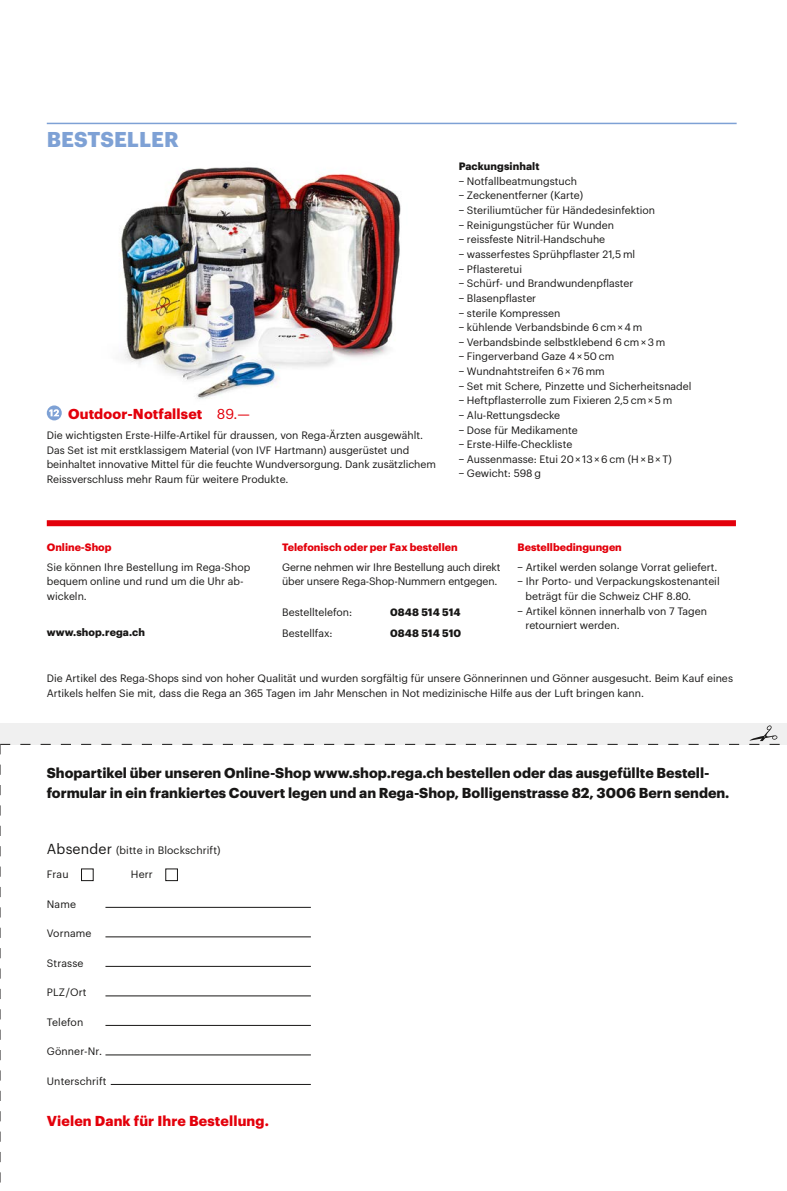
<style>
.page{position:relative;width:787px;height:1191px;background:#fff}
.page>*{position:absolute;margin:0;border:0;box-sizing:border-box;transform-origin:0 0}
.t1{font:700 21px "Graphik";letter-spacing:.005em;color:#7ea1d5}
.t2{font:700 14.1px/19.5px "Graphik";color:#181716}
.t3{font:700 14.1px "Graphik";letter-spacing:.01em;color:#e3000b}
.t4{font:10.5px/14.7px "Graphik";color:#181716}
.t5{font:700 10.5px "Graphik";color:#e3000b}
.t6{font:700 10.5px "Graphik";letter-spacing:.01em;color:#181716}
.s1{font-weight:400}
.s2{font-size:14.1px}
</style>
<div class="page">
<div style="left:0;top:723px;width:787px;height:21px;background:#f0f0f0"></div>
<svg style="left:0;top:725px;width:787px;height:458px"></svg>
<div style="left:47px;top:520px;width:689px;height:6px;background:#e3000b"></div>
<img style="left:121px;top:167px;width:280px;height:232px">
<svg style="left:47px;top:405px;width:15px;height:15px"></svg>
<svg style="left:49px;top:409px;width:10px;height:7px"></svg>
<hr style="left:47px;top:123px;width:689px;height:1px;background:#7ea1d5">
<p class="t1" style="left:47px;top:123px;width:133px">BESTSELLER</p>
<h3 class="t3" style="left:68px;top:403px;width:183px">Outdoor-Notfallset <span class="s1">89.—</span></h3>
<p class="t4" style="left:47px;top:427px;width:391px">Die wichtigsten Erste-Hilfe-Artikel für draussen, von Rega-Ärzten ausgewählt.<br>Das Set ist mit erstklassigem Material (von IVF Hartmann) ausgerüstet und beinhaltet innovative Mittel für die feuchte Wundversorgung. Dank zusätzlichem Reissverschluss mehr Raum für weitere Produkte.</p>
<p class="t6" style="left:459px;top:158px;width:82px">Packungsinhalt</p>
<p class="t4" style="left:459px;top:173px;width:120px">− Notfallbeatmungstuch</p>
<p class="t4" style="left:459px;top:187px;width:126px">− Zeckenentferner (Karte)</p>
<p class="t4" style="left:459px;top:202px;width:198px">− Steriliumtücher für Händedesinfektion</p>
<p class="t4" style="left:459px;top:217px;width:157px">− Reinigungstücher für Wunden</p>
<p class="t4" style="left:459px;top:231px;width:148px">− reissfeste Nitril-Handschuhe</p>
<p class="t4" style="left:459px;top:246px;width:178px">− wasserfestes Sprühpflaster 21,5 ml</p>
<p class="t4" style="left:459px;top:260px;width:65px">− Pflasteretui</p>
<p class="t4" style="left:459px;top:275px;width:176px">− Schürf- und Brandwundenpflaster</p>
<p class="t4" style="left:459px;top:290px;width:79px">− Blasenpflaster</p>
<p class="t4" style="left:459px;top:304px;width:103px">− sterile Kompressen</p>
<p class="t4" style="left:459px;top:319px;width:185px">− kühlende Verbandsbinde 6 cm × 4 m</p>
<p class="t4" style="left:459px;top:334px;width:208px">− Verbandsbinde selbstklebend 6 cm × 3 m</p>
<p class="t4" style="left:459px;top:348px;width:157px">− Fingerverband Gaze 4 × 50 cm</p>
<p class="t4" style="left:459px;top:363px;width:148px">− Wundnahtstreifen 6 × 76 mm</p>
<p class="t4" style="left:459px;top:377px;width:234px">− Set mit Schere, Pinzette und Sicherheitsnadel</p>
<p class="t4" style="left:459px;top:392px;width:215px">− Heftpflasterrolle zum Fixieren 2,5 cm × 5 m</p>
<p class="t4" style="left:459px;top:407px;width:103px">− Alu-Rettungsdecke</p>
<p class="t4" style="left:459px;top:421px;width:121px">− Dose für Medikamente</p>
<p class="t4" style="left:459px;top:436px;width:115px">− Erste-Hilfe-Checkliste</p>
<p class="t4" style="left:459px;top:451px;width:214px">− Aussenmasse: Etui 20 × 13 × 6 cm (H × B × T)</p>
<p class="t4" style="left:459px;top:465px;width:84px">− Gewicht: 598 g</p>
<h3 class="t5" style="left:47px;top:538px;width:66px">Online-Shop</h3>
<p class="t4" style="left:47px;top:559px;width:205px">Sie können Ihre Bestellung im Rega-Shop bequem online und rund um die Uhr ab&shy;wickeln.</p>
<p class="t6" style="left:47px;top:624px;width:100px">www.shop.rega.ch</p>
<h3 class="t5" style="left:282px;top:538px;width:177px">Telefonisch oder per Fax bestellen</h3>
<p class="t4" style="left:282px;top:559px;width:220px">Gerne nehmen wir Ihre Bestellung auch direkt über unsere Rega-Shop-Nummern entgegen.</p>
<p class="t4" style="left:282px;top:604px;width:72px">Bestelltelefon:</p>
<p class="t6" style="left:390px;top:604px;width:72px">0848 514 514</p>
<p class="t4" style="left:282px;top:624px;width:52px">Bestellfax:</p>
<p class="t6" style="left:390px;top:624px;width:72px">0848 514 510</p>
<h3 class="t5" style="left:517px;top:538px;width:106px">Bestellbedingungen</h3>
<p class="t4" style="left:517px;top:559px;width:201px">− Artikel werden solange Vorrat geliefert.</p>
<p class="t4" style="left:525px;top:573px;width:195px;text-indent:-8px">− Ihr Porto- und Verpackungskostenanteil beträgt für die Schweiz CHF 8.80.</p>
<p class="t4" style="left:525px;top:603px;width:183px;text-indent:-8px">− Artikel können innerhalb von 7 Tagen retourniert werden.</p>
<p class="t4" style="left:47px;top:670px;width:687px">Die Artikel des Rega-Shops sind von hoher Qualität und wurden sorgfältig für unsere Gönnerinnen und Gönner ausgesucht. Beim Kauf eines<br>Artikels helfen Sie mit, dass die Rega an 365 Tagen im Jahr Menschen in Not medizinische Hilfe aus der Luft bringen kann.</p>
<p class="t2" style="left:47px;top:762px;width:684px">Shopartikel über unseren Online-Shop www.shop.rega.ch bestellen oder das ausgefüllte Bestell&shy;formular in ein frankiertes Couvert legen und an Rega-Shop, Bolligenstrasse 82, 3006 Bern senden.</p>
<p class="t4" style="left:47px;top:842px;width:175px"><span class="s2">Absender</span> (bitte in Blockschrift)</p>
<p class="t4" style="left:47px;top:866px;width:23px">Frau</p>
<p class="t4" style="left:131px;top:866px;width:23px">Herr</p>
<p class="t4" style="left:47px;top:895px;width:31px">Name</p>
<p class="t4" style="left:47px;top:925px;width:46px">Vorname</p>
<p class="t4" style="left:47px;top:954px;width:38px">Strasse</p>
<p class="t4" style="left:47px;top:984px;width:41px">PLZ/Ort</p>
<p class="t4" style="left:47px;top:1013px;width:38px">Telefon</p>
<p class="t4" style="left:47px;top:1043px;width:57px">Gönner-Nr.</p>
<p class="t4" style="left:47px;top:1072px;width:61px">Unterschrift</p>
<p class="t3" style="left:47px;top:1110px;width:223px">Vielen Dank für Ihre Bestellung.</p>
</div>
